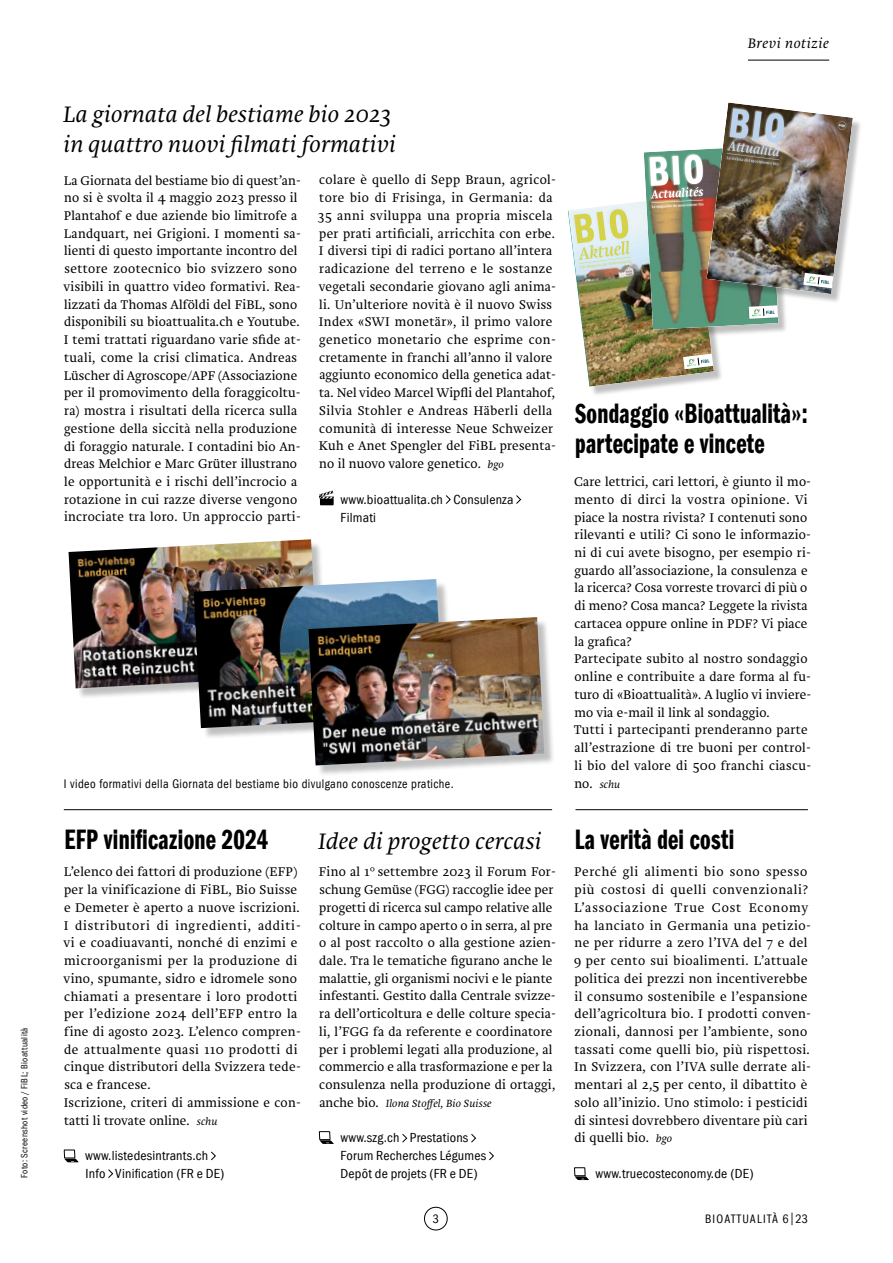
<style>
.page{position:relative;width:893px;height:1263px;background:#fff}
.page>*{position:absolute;margin:0;border:0;box-sizing:border-box;transform-origin:0 0}
.t1{font:28.95px/29.8px "Franklin Gothic LT Com Dm Cm";letter-spacing:.01em;color:#000;scale:.93 1}
.t2{font:italic 300 23.25px/29.8px "Brioni Pro";letter-spacing:.01em;color:#000}
.t3{font:italic 300 14.25px "Brioni Pro";letter-spacing:.04em;color:#000}
.t4{font:condensed 13.5px/17.7px "Franklin Gothic LT Com";letter-spacing:.015em;color:#000}
.t5{font:300 13.2px/17.7px "Brioni Pro";letter-spacing:.02em;color:#000}
.t6{font:condensed 12.9px "Franklin Gothic LT Com";letter-spacing:.035em;color:#000;scale:.95 1}
.t7{font:condensed 12.6px "Franklin Gothic LT Com";letter-spacing:.11em;color:#000;scale:.95 1}
.t8{font:italic 300 10.8px "Brioni Pro";letter-spacing:.01em;color:#000}
.t9{font:condensed 9.45px "Franklin Gothic LT Com";letter-spacing:.035em;color:#000;scale:.95 1}
.t10{font:2.7px "Franklin Gothic LT Com Dm Cn";color:#bbd2ec;scale:.95 1}
.s1{font-style:italic;font-size:10.8px}
.s2{font-style:normal;font-size:13.2px}
</style>
<div class="page">
<div style="left:424px;top:1207px;width:24px;height:23px;border:1px solid #000;border-radius:50%"></div>
<div style="left:320px;top:497px;width:14px;height:8px;background:#000"></div>
<svg style="left:319px;top:491px;width:15px;height:8px"></svg>
<svg style="left:445px;top:495px;width:6px;height:9px"></svg>
<svg style="left:516px;top:495px;width:5px;height:9px"></svg>
<div style="left:319px;top:1131px;width:11px;height:9px;border:1px solid #000"></div>
<svg style="left:319px;top:1140px;width:15px;height:4px"></svg>
<svg style="left:402px;top:1134px;width:6px;height:9px"></svg>
<svg style="left:471px;top:1134px;width:5px;height:9px"></svg>
<svg style="left:489px;top:1151px;width:5px;height:10px"></svg>
<div style="left:574px;top:1167px;width:12px;height:9px;border:1px solid #000"></div>
<svg style="left:574px;top:1176px;width:15px;height:4px"></svg>
<hr style="left:64px;top:809px;width:488px;height:1px;background:#000">
<hr style="left:575px;top:809px;width:233px;height:1px;background:#000">
<div style="left:64px;top:1149px;width:11px;height:9px;border:1px solid #000"></div>
<svg style="left:64px;top:1159px;width:15px;height:3px"></svg>
<svg style="left:211px;top:1151px;width:5px;height:10px"></svg>
<svg style="left:108px;top:1169px;width:5px;height:9px"></svg>
<div style="left:570px;top:197px;width:154px;height:200px;background:#000;opacity:.25"></div>
<div style="left:709px;top:105px;width:153px;height:199px;background:#000;opacity:.25"></div>
<img style="left:568px;top:102px;width:285px;height:285px">
<div style="left:71px;top:541px;width:259px;height:159px;background:#000;opacity:.25"></div>
<img style="left:69px;top:539px;width:249px;height:149px">
<div style="left:196px;top:581px;width:259px;height:158px;background:#000;opacity:.25"></div>
<img style="left:194px;top:579px;width:249px;height:149px">
<div style="left:311px;top:619px;width:245px;height:158px;background:#000;opacity:.25"></div>
<img style="left:308px;top:617px;width:236px;height:148px">
<hr style="left:748px;top:60px;width:81px;height:1px;background:#000">
<p class="t9" style="left:19px;top:1178px;width:160px;rotate:-90deg">Foto: Screenshot video / FiBL; Bioattualità</p>
<p class="t3" style="left:748px;top:33px;width:83px">Brevi notizie</p>
<h2 class="t2" style="left:63px;top:99px;width:334px">La giornata del bestiame bio 2023 in quattro nuovi filmati formativi</h2>
<p class="t5" style="left:64px;top:171px;width:239px">La Giornata del bestiame bio di quest’an&shy;no si è svolta il 4 maggio 2023 presso il Plantahof e due aziende bio limitrofe a Landquart, nei Grigioni. I momenti sa&shy;lienti di questo importante incontro del settore zootecnico bio svizzero sono visibili in quattro video formativi. Rea&shy;lizzati da Thomas Alföldi del FiBL, sono disponibili su bioattualita.ch e Youtube.<br>I temi trattati riguardano varie sfide at&shy;tuali, come la crisi climatica. Andreas Lüscher di Agroscope/APF (Associazione per il promovimento della foraggicoltu&shy;ra) mostra i risultati della ricerca sulla gestione della siccità nella produzione di foraggio naturale. I contadini bio An&shy;dreas Melchior e Marc Grüter illustrano le opportunità e i rischi dell’incrocio a rotazione in cui razze diverse vengono incrociate tra loro. Un approccio parti-</p>
<p class="t5" style="left:318px;top:171px;width:240px">colare è quello di Sepp Braun, agricol&shy;tore bio di Frisinga, in Germania: da 35 anni sviluppa una propria miscela per prati artificiali, arricchita con erbe.<br>I diversi tipi di radici portano all’intera radicazione del terreno e le sostanze vegetali secondarie giovano agli anima&shy;li. Un’ulteriore novità è il nuovo Swiss Index «SWI monetär», il primo valore genetico monetario che esprime con&shy;cretamente in franchi all’anno il valore aggiunto economico della genetica adat&shy;ta. Nel video Marcel Wipfli del Plantahof, Silvia Stohler e Andreas Häberli della comunità di interesse Neue Schweizer Kuh e Anet Spengler del FiBL presenta&shy;no il nuovo valore genetico. <span class="s1">bgo</span></p>
<p class="t4" style="left:340px;top:491px;width:175px">www.bioattualita.ch Consulenza<br>Filmati</p>
<p class="t6" style="left:64px;top:776px;width:412px">I video formativi della Giornata del bestiame bio divulgano conoscenze pratiche.</p>
<h1 class="t1" style="left:65px;top:825px;width:221px">EFP vinificazione 2024</h1>
<p class="t5" style="left:64px;top:863px;width:239px">L’elenco dei fattori di produzione (EFP) per la vinificazione di FiBL, Bio Suisse e Demeter è aperto a nuove iscrizioni.<br>I distributori di ingredienti, additi&shy;vi e coadiuavanti, nonché di enzimi e microorganismi per la produzione di vino, spumante, sidro e idromele sono chiamati a presentare i loro prodotti per l’edizione 2024 dell’EFP entro la fine di agosto 2023. L’elenco compren&shy;de attualmente quasi 110 prodotti di cinque distributori della Svizzera tede&shy;sca e francese.<br>Iscrizione, criteri di ammissione e con&shy;tatti li trovate online. <span class="s1">schu</span></p>
<p class="t4" style="left:85px;top:1147px;width:124px">www.listedesintrants.ch</p>
<p class="t4" style="left:86px;top:1165px;width:140px">Info Vinification (FR e DE)</p>
<h2 class="t2" style="left:318px;top:827px;width:225px">Idee di progetto cercasi</h2>
<p class="t5" style="left:319px;top:863px;width:239px">Fino al 1° settembre 2023 il Forum For&shy;schung Gemüse (FGG) raccoglie idee per progetti di ricerca sul campo relative alle colture in campo aperto o in serra, al pre o al post raccolto o alla gestione azien&shy;dale. Tra le tematiche figurano anche le malattie, gli organismi nocivi e le piante infestanti. Gestito dalla Centrale svizze&shy;ra dell’orticoltura e delle colture specia&shy;li, l’FGG fa da referente e coordinatore per i problemi legati alla produzione, al commercio e alla trasformazione e per la consulenza nella produzione di ortaggi,</p>
<p class="t8" style="left:319px;top:1096px;width:174px"><span class="s2">anche bio.</span> Ilona Stoffel, Bio Suisse</p>
<p class="t4" style="left:340px;top:1129px;width:147px">www.szg.ch Prestations<br>Forum Recherches Légumes<br>Depôt de projets (FR e DE)</p>
<h1 class="t1" style="left:575px;top:399px;width:251px">Sondaggio «Bioattualità»: partecipate e vincete</h1>
<p class="t5" style="left:574px;top:473px;width:239px">Care lettrici, cari lettori, è giunto il mo&shy;mento di dirci la vostra opinione. Vi piace la nostra rivista? I contenuti sono rilevanti e utili? Ci sono le informazio&shy;ni di cui avete bisogno, per esempio ri&shy;guardo all’associazione, la consulenza e la ricerca? Cosa vorreste trovarci di più o di meno? Cosa manca? Leggete la rivista cartacea oppure online in PDF? Vi piace la grafica?<br>Partecipate subito al nostro sondaggio online e contribuite a dare forma al fu&shy;turo di «Bioattualità». A luglio vi inviere&shy;mo via e-mail il link al sondaggio.<br>Tutti i partecipanti prenderanno parte all’estrazione di tre buoni per control&shy;li bio del valore di 500 franchi ciascu-</p>
<p class="t8" style="left:574px;top:776px;width:47px"><span class="s2">no.</span> schu</p>
<h1 class="t1" style="left:575px;top:825px;width:173px">La verità dei costi</h1>
<p class="t5" style="left:574px;top:863px;width:239px">Perché gli alimenti bio sono spesso più costosi di quelli convenzionali?<br>L’associazione True Cost Economy ha lanciato in Germania una petizio&shy;ne per ridurre a zero l’IVA del 7 e del 9 per cento sui bioalimenti. L’attuale politica dei prezzi non incentiverebbe il consumo sostenibile e l’espansione dell’agricoltura bio. I prodotti conven&shy;zionali, dannosi per l’ambiente, sono tassati come quelli bio, più rispettosi.<br>In Svizzera, con l’IVA sulle derrate ali&shy;mentari al 2,5 per cento, il dibattito è solo all’inizio. Uno stimolo: i pesticidi di sintesi dovrebbero diventare più cari di quelli bio. <span class="s1">bgo</span></p>
<p class="t4" style="left:595px;top:1165px;width:160px">www.truecosteconomy.de (DE)</p>
<p class="t7" style="left:433px;top:1212px;width:8px">3</p>
<p class="t7" style="left:705px;top:1212px;width:110px">BIOATTUALITÀ 6|23</p>
<p class="t10" style="left:839px;top:124px;width:7px;rotate:7deg">6<sup>|</sup>23</p>
</div>
